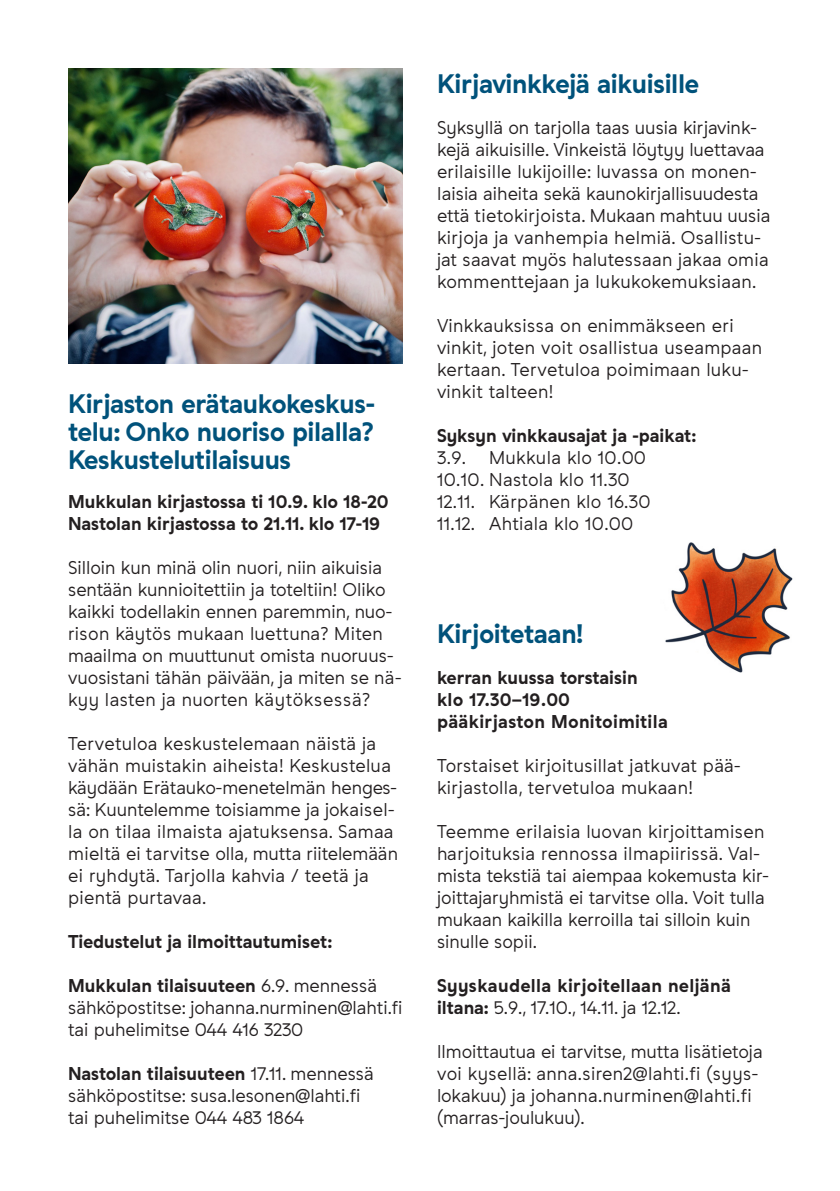
<style>
.page{position:relative;width:840px;height:1191px;background:#fff}
.page>*{position:absolute;margin:0;border:0;box-sizing:border-box;transform-origin:0 0}
.väliotsikko{font:700 26px/28px "Studio Feixen Sans Lahti";letter-spacing:-.015em;color:#00527b;text-align:justify}
.leipäteksti{font:18px/22px "Studio Feixen Sans Lahti";color:#231f20}
.leipäteksti-2{font:18px/22px "Studio Feixen Sans Lahti";letter-spacing:.02em;color:#231f20}
.leipäteksti-3{font:700 18px/22px "Studio Feixen Sans Lahti";color:#231f20}
.leipäteksti-4{font:700 18px/22px "Studio Feixen Sans Lahti";letter-spacing:.02em;color:#231f20}
.s1{font-weight:700}
.s2{font-weight:400}
</style>
<div class="page">
<img style="left:68px;top:68px;width:335px;height:296px">
<img style="left:665px;top:542px;width:128px;height:131px">
<p class="väliotsikko" style="left:68px;top:390px;width:308px">Kirjaston erätaukokeskus&shy;telu: Onko nuoriso pilalla?<br>Keskustelutilaisuus</p>
<p class="leipäteksti-3" style="left:68px;top:491px;width:322px">Mukkulan kirjastossa ti 10.9. klo 18-20<br>Nastolan kirjastossa to 21.11. klo 17-19</p>
<p class="leipäteksti" style="left:68px;top:557px;width:334px">Silloin kun minä olin nuori, niin aikuisia sentään kunnioitettiin ja toteltiin! Oliko kaikki todellakin ennen paremmin, nuo&shy;rison käytös mukaan luettuna? Miten maailma on muuttunut omista nuoruus&shy;vuosistani tähän päivään, ja miten se nä&shy;kyy lasten ja nuorten käytöksessä?</p>
<p class="leipäteksti" style="left:68px;top:733px;width:331px">Tervetuloa keskustelemaan näistä ja vähän muistakin aiheista! Keskustelua käydään Erätauko-menetelmän henges&shy;sä: Kuuntelemme toisiamme ja jokaisel&shy;la on tilaa ilmaista ajatuksensa. Samaa mieltä ei tarvitse olla, mutta riitelemään ei ryhdytä. Tarjolla kahvia / teetä ja pientä purtavaa.</p>
<p class="leipäteksti-3" style="left:68px;top:931px;width:265px">Tiedustelut ja ilmoittautumiset:</p>
<p class="leipäteksti" style="left:68px;top:975px;width:336px"><span class="s1">Mukkulan tilaisuuteen</span> 6.9. mennessä sähköpostitse: johanna.nurminen@lahti.fi tai puhelimitse 044 416 3230</p>
<p class="leipäteksti" style="left:68px;top:1063px;width:307px"><span class="s1">Nastolan tilaisuuteen</span> 17.11. mennessä sähköpostitse: susa.lesonen@lahti.fi tai puhelimitse 044 483 1864</p>
<p class="väliotsikko" style="left:437px;top:70px;width:263px">Kirjavinkkejä aikuisille</p>
<p class="leipäteksti" style="left:437px;top:117px;width:334px">Syksyllä on tarjolla taas uusia kirjavink&shy;kejä aikuisille. Vinkeistä löytyy luettavaa erilaisille lukijoille: luvassa on monen&shy;laisia aiheita sekä kaunokirjallisuudesta että tietokirjoista. Mukaan mahtuu uusia kirjoja ja vanhempia helmiä. Osallistu&shy;jat saavat myös halutessaan jakaa omia kommenttejaan ja lukukokemuksiaan.</p>
<p class="leipäteksti-2" style="left:437px;top:315px;width:326px">Vinkkauksissa on enimmäkseen eri vinkit, joten voit osallistua useampaan kertaan. Tervetuloa poimimaan luku&shy;vinkit talteen!</p>
<p class="leipäteksti-3" style="left:437px;top:425px;width:261px">Syksyn vinkkausajat ja -paikat:<br><span class="s2">3.9.</span></p>
<p class="leipäteksti-2" style="left:437px;top:447px;width:215px;text-indent:52px">Mukkula klo 10.00<br>10.10. Nastola klo 11.30<br>12.11. Kärpänen klo 16.30<br>11.12. Ahtiala klo 10.00</p>
<p class="väliotsikko" style="left:437px;top:620px;width:148px">Kirjoitetaan!</p>
<p class="leipäteksti-3" style="left:437px;top:667px;width:232px">kerran kuussa torstaisin klo 17.30–19.00 pääkirjaston Monitoimitila</p>
<p class="leipäteksti-2" style="left:437px;top:755px;width:305px">Torstaiset kirjoitusillat jatkuvat pää&shy;kirjastolla, tervetuloa mukaan!</p>
<p class="leipäteksti" style="left:437px;top:821px;width:333px">Teemme erilaisia luovan kirjoittamisen harjoituksia rennossa ilmapiirissä. Val&shy;mista tekstiä tai aiempaa kokemusta kir&shy;joittajaryhmistä ei tarvitse olla. Voit tulla mukaan kaikilla kerroilla tai silloin kuin sinulle sopii.</p>
<p class="leipäteksti-4" style="left:437px;top:975px;width:295px">Syyskaudella kirjoitellaan neljänä iltana: <span class="s2">5.9., 17.10., 14.11. ja 12.12.</span></p>
<p class="leipäteksti" style="left:437px;top:1041px;width:327px">Ilmoittautua ei tarvitse, mutta lisätietoja voi kysellä: anna.siren2@lahti.fi (syys&shy;lokakuu) ja johanna.nurminen@lahti.fi (marras-joulukuu).</p>
</div>
